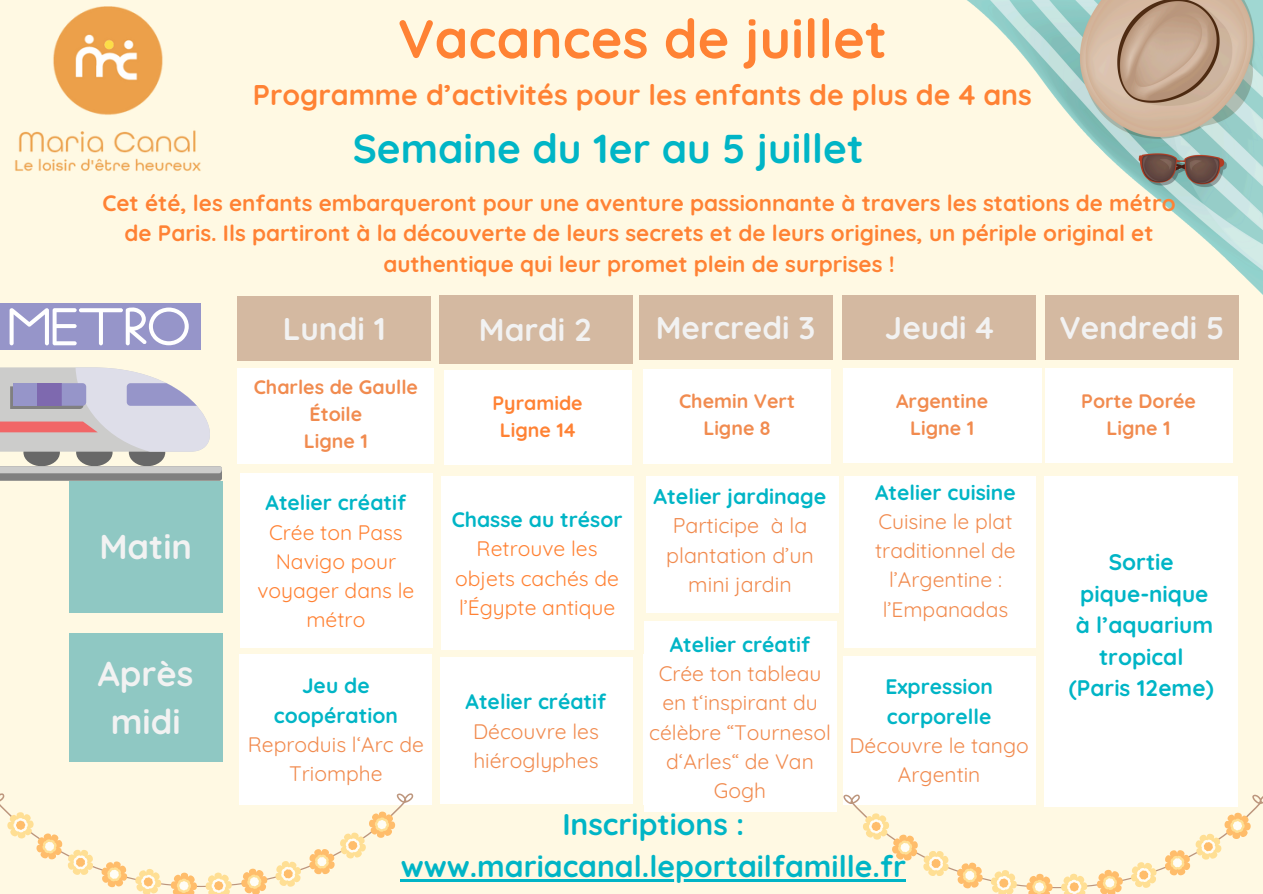
<style>
.page{position:relative;width:1263px;height:894px;background:#fff}
.page>*{position:absolute;margin:0;border:0;box-sizing:border-box;transform-origin:0 0}
.t1{font:700 54px "Quicksand";color:#ff8234}
.t2{font:700 40.5px "Quicksand";color:#00b5c6}
.t3{font:700 34.5px/47.2px "Quicksand";color:#f2f2f2;text-align:center}
.t4{font:700 31.5px "Quicksand";color:#f2f2f2}
.t5{font:700 30px "Quicksand";color:#00b5c6}
.t6{font:700 28.5px "Quicksand";color:#ff8234}
.t7{font:700 22.5px/31.5px "Quicksand";color:#00b5c6;text-align:center}
.t8{font:700 22.35px/30.3px "Quicksand";color:#ff8234;text-align:center}
.t9{font:21.3px/29.2px "Quicksand";color:#f18b4f;text-align:center}
.t10{font:21px/29.2px "Quicksand";color:#f18b4f;text-align:center}
.t11{font:21px/29.2px "Quicksand";color:#ff8234;text-align:center}
.t12{font:700 21px/29.2px "Quicksand";color:#00b5c6}
.t13{font:700 19.5px/27px "Quicksand";color:#f18b4f;text-align:center}
.t14{font:700 19.5px "Quicksand";color:#ff8234}
.s1{font-weight:700;color:#00b5c6}
</style>
<div class="page">
<div style="left:0;top:0;width:1263px;height:893px;background:#fff9e3"></div>
<div style="left:69px;top:481px;width:153px;height:131px;background:#8fc8c3"></div>
<div style="left:69px;top:633px;width:153px;height:129px;background:#8fc8c3"></div>
<img style="left:15px;top:6px;width:186px;height:165px">
<div style="left:639px;top:295px;width:193px;height:65px;background:#d4b9a1"></div>
<div style="left:1045px;top:295px;width:193px;height:64px;background:#d4b9a1"></div>
<div style="left:1045px;top:368px;width:187px;height:95px;background:#fff"></div>
<div style="left:843px;top:368px;width:198px;height:95px;background:#fff"></div>
<div style="left:843px;top:295px;width:193px;height:64px;background:#d4b9a1"></div>
<div style="left:843px;top:656px;width:192px;height:147px;background:#fff"></div>
<div style="left:643px;top:369px;width:187px;height:94px;background:#fff"></div>
<div style="left:439px;top:295px;width:193px;height:68px;background:#d4b9a1"></div>
<div style="left:444px;top:370px;width:187px;height:95px;background:#fff"></div>
<div style="left:238px;top:296px;width:193px;height:64px;background:#d4b9a1"></div>
<div style="left:238px;top:368px;width:196px;height:96px;background:#fff"></div>
<div style="left:240px;top:473px;width:192px;height:174px;background:#fff"></div>
<div style="left:240px;top:654px;width:192px;height:149px;background:#fff"></div>
<div style="left:844px;top:475px;width:192px;height:172px;background:#fff"></div>
<img style="left:967px;top:0;width:296px;height:295px">
<hr style="left:401px;top:878px;width:505px;height:3px;background:#00b5c6">
<svg style="left:0;top:792px;width:413px;height:101px"></svg>
<svg style="left:843px;top:794px;width:420px;height:99px"></svg>
<div style="left:1045px;top:475px;width:193px;height:331px;background:#fff"></div>
<div style="left:646px;top:475px;width:192px;height:137px;background:#fff"></div>
<div style="left:644px;top:621px;width:192px;height:190px;background:#fff"></div>
<div style="left:23px;top:438px;width:37px;height:28px;background:#686868;border-radius:50%"></div>
<div style="left:76px;top:438px;width:37px;height:28px;background:#686868;border-radius:50%"></div>
<div style="left:129px;top:438px;width:36px;height:28px;background:#686868;border-radius:50%"></div>
<svg style="left:0;top:466px;width:222px;height:14px;background:#a6a6a6"></svg>
<div style="left:0;top:303px;width:201px;height:47px;background:#9695c9"></div>
<svg style="left:10px;top:307px;width:179px;height:38px"></svg>
<svg style="left:0;top:367px;width:210px;height:84px;background:#cec5d0"></svg>
<div style="left:441px;top:476px;width:192px;height:173px;background:#fff"></div>
<div style="left:440px;top:657px;width:192px;height:146px;background:#fff"></div>
<h5 class="t1" style="left:398px;top:4px;width:491px">Vacances de juillet</h5>
<h5 class="t6" style="left:253px;top:77px;width:781px">Programme d’activités pour les enfants de plus de 4 ans</h5>
<h2 class="t2" style="left:353px;top:122px;width:512px">Semaine du 1er au 5 juillet</h2>
<h2 class="t8" style="left:102px;top:187px;width:1075px">Cet été, les enfants embarqueront pour une aventure passionnante à travers les stations de métro de Paris. Ils partiront à la découverte de leurs secrets et de leurs origines, un périple original et authentique qui leur promet plein de surprises !</h2>
<p class="t3" style="left:99px;top:522px;width:94px">Matin</p>
<p class="t3" style="left:98px;top:649px;width:97px">Après midi</p>
<p class="t4" style="left:283px;top:308px;width:105px">Lundi 1</p>
<p class="t13" style="left:254px;top:373px;width:166px">Charles de Gaulle<br>Étoile</p>
<p class="t13" style="left:304px;top:427px;width:66px">Ligne 1</p>
<p class="t11" style="left:257px;top:487px;width:159px"><span class="s1">Atelier créatif<br></span>Crée ton Pass<br>Navigo pour voyager dans le métro</p>
<p class="t10" style="left:248px;top:670px;width:178px"><span class="s1">Jeu de coopération<br></span>Reproduis l‘Arc de<br>Triomphe</p>
<p class="t4" style="left:479px;top:309px;width:115px">Mardi 2</p>
<p class="t14" style="left:492px;top:390px;width:92px">Pyramide</p>
<p class="t14" style="left:500px;top:417px;width:77px">Ligne 14</p>
<h5 class="t11" style="left:452px;top:504px;width:172px"><span class="s1">Chasse au trésor<br></span>Retrouve les objets cachés de l’Égypte antique</h5>
<p class="t12" style="left:466px;top:686px;width:142px">Atelier créatif</p>
<p class="t10" style="left:473px;top:715px;width:127px;text-align:left">Découvre les hiéroglyphes</p>
<h1 class="t4" style="left:656px;top:307px;width:161px">Mercredi 3</h1>
<h4 class="t4" style="left:1059px;top:307px;width:166px">Vendredi 5</h4>
<h2 class="t4" style="left:885px;top:307px;width:110px">Jeudi 4</h2>
<p class="t13" style="left:679px;top:387px;width:117px">Chemin Vert</p>
<p class="t13" style="left:703px;top:414px;width:69px">Ligne 8</p>
<h5 class="t9" style="left:654px;top:481px;width:174px"><span class="s1">Atelier jardinage<br></span>Participe à la plantation d’un mini jardin</h5>
<h5 class="t10" style="left:649px;top:629px;width:183px"><span class="s1">Atelier créatif<br></span>Crée ton tableau en t‘inspirant du célèbre “Tournesol d‘Arles“ de Van<br>Gogh</h5>
<h2 class="t13" style="left:896px;top:387px;width:94px">Argentine</h2>
<h2 class="t13" style="left:910px;top:414px;width:66px">Ligne 1</h2>
<h5 class="t10" style="left:875px;top:477px;width:142px"><span class="s1">Atelier cuisine<br></span>Cuisine le plat traditionnel de l’Argentine : l’Empanadas</h5>
<p class="t12" style="left:885px;top:671px;width:109px">Expression corporelle</p>
<p class="t10" style="left:849px;top:730px;width:181px">Découvre le tango<br>Argentin</p>
<h2 class="t13" style="left:1081px;top:387px;width:116px">Porte Dorée</h2>
<h2 class="t13" style="left:1107px;top:414px;width:66px">Ligne 1</h2>
<h5 class="t7" style="left:1069px;top:546px;width:146px">Sortie pique-nique à l’aquarium tropical (Paris 12eme)</h5>
<h5 class="t5" style="left:562px;top:805px;width:184px">Inscriptions :</h5>
<h4 class="t5" style="left:401px;top:846px;width:507px">www.mariacanal.leportailfamille.fr</h4>
</div>
